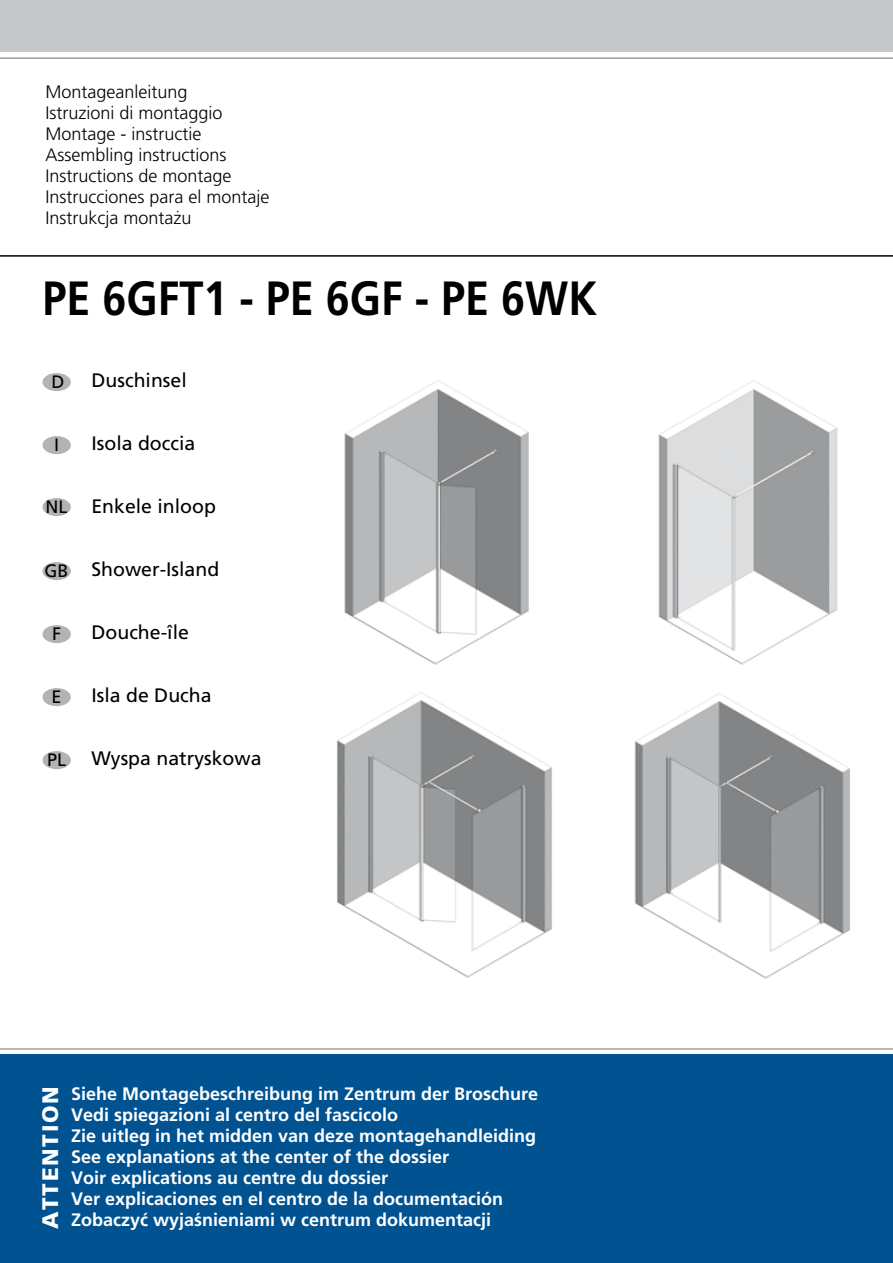
<style>
.page{position:relative;width:893px;height:1263px;background:#fff}
.page>*{position:absolute;margin:0;border:0;box-sizing:border-box;transform-origin:0 0}
.t1{font:700 48px "Frutiger";color:#000;scale:.9 1}
.t2{font:900 22.5px "Frutiger";letter-spacing:.08em;color:#fff}
.t3{font:19.5px "Frutiger";color:#000}
.t4{font:700 18px/21px "Frutiger";color:#fff}
.t5{font:300 18px/21px "Frutiger";color:#000}
.t6{font:700 18px "Pfrutiger";color:#fff}
.t7{font:300 18px "Pfrutiger";color:#000}
.t8{font:18px "Frutiger";color:#000}
</style>
<div class="page">
<div style="left:43px;top:373px;width:28px;height:18px;background:#b1b3b4;border-radius:50%"></div>
<div style="left:43px;top:436px;width:28px;height:18px;background:#b1b3b4;border-radius:50%"></div>
<div style="left:43px;top:498px;width:28px;height:18px;background:#b1b3b4;border-radius:50%"></div>
<div style="left:43px;top:562px;width:28px;height:18px;background:#b1b3b4;border-radius:50%"></div>
<div style="left:43px;top:625px;width:28px;height:18px;background:#b1b3b4;border-radius:50%"></div>
<div style="left:43px;top:688px;width:28px;height:18px;background:#b1b3b4;border-radius:50%"></div>
<div style="left:43px;top:751px;width:28px;height:18px;background:#b1b3b4;border-radius:50%"></div>
<hr style="left:0;top:255px;width:893px;height:2px;background:#000">
<hr style="left:0;top:57px;width:893px;height:2px;background:#9c9e9f">
<div style="left:0;top:1054px;width:893px;height:209px;background:#005291"></div>
<div style="left:0;top:0;width:893px;height:51px;background:#c6c7c8"></div>
<hr style="left:0;top:1048px;width:893px;height:2px;background:#9c9e9f">
<img style="left:658px;top:380px;width:180px;height:285px">
<img style="left:634px;top:693px;width:216px;height:286px">
<img style="left:337px;top:692px;width:215px;height:286px">
<img style="left:344px;top:380px;width:185px;height:285px">
<p class="t5" style="left:46px;top:81px;width:226px">Montageanleitung<br>Istruzioni di montaggio<br>Montage - instructie<br>Assembling instructions<br>Instructions de montage<br>Instrucciones para el montaje</p>
<p class="t7" style="left:46px;top:208px;width:147px">Instrukcja monta˝u</p>
<h1 class="t1" style="left:43px;top:270px;width:618px">PE 6GFT1 - PE 6GF - PE 6WK</h1>
<p class="t8" style="left:52px;top:371px;width:14px">D</p>
<p class="t3" style="left:91px;top:368px;width:97px">Duschinsel</p>
<p class="t8" style="left:54px;top:434px;width:7px">I</p>
<p class="t3" style="left:91px;top:431px;width:106px">Isola doccia</p>
<p class="t8" style="left:46px;top:496px;width:23px">NL</p>
<p class="t3" style="left:91px;top:494px;width:126px">Enkele inloop</p>
<p class="t8" style="left:45px;top:560px;width:25px">GB</p>
<p class="t3" style="left:91px;top:557px;width:129px">Shower-Island</p>
<p class="t8" style="left:52px;top:623px;width:10px">F</p>
<p class="t3" style="left:91px;top:620px;width:99px">Douche-île</p>
<p class="t8" style="left:52px;top:686px;width:12px">E</p>
<p class="t3" style="left:91px;top:683px;width:122px">Isla de Ducha</p>
<p class="t8" style="left:47px;top:749px;width:21px">PL</p>
<p class="t3" style="left:91px;top:746px;width:172px">Wyspa natryskowa</p>
<p class="t2" style="left:37px;top:1229px;width:145px;rotate:-90deg">ATTENTION</p>
<p class="t4" style="left:71px;top:1083px;width:469px">Siehe Montagebeschreibung im Zentrum der Broschure Vedi spiegazioni al centro del fascicolo<br>Zie uitleg in het midden van deze montagehandleiding See explanations at the center of the dossier<br>Voir explications au centre du dossier<br>Ver explicaciones en el centro de la documentación</p>
<p class="t6" style="left:71px;top:1210px;width:422px">Zobaczyç wyjaÊnieniami w centrum dokumentacji</p>
</div>
